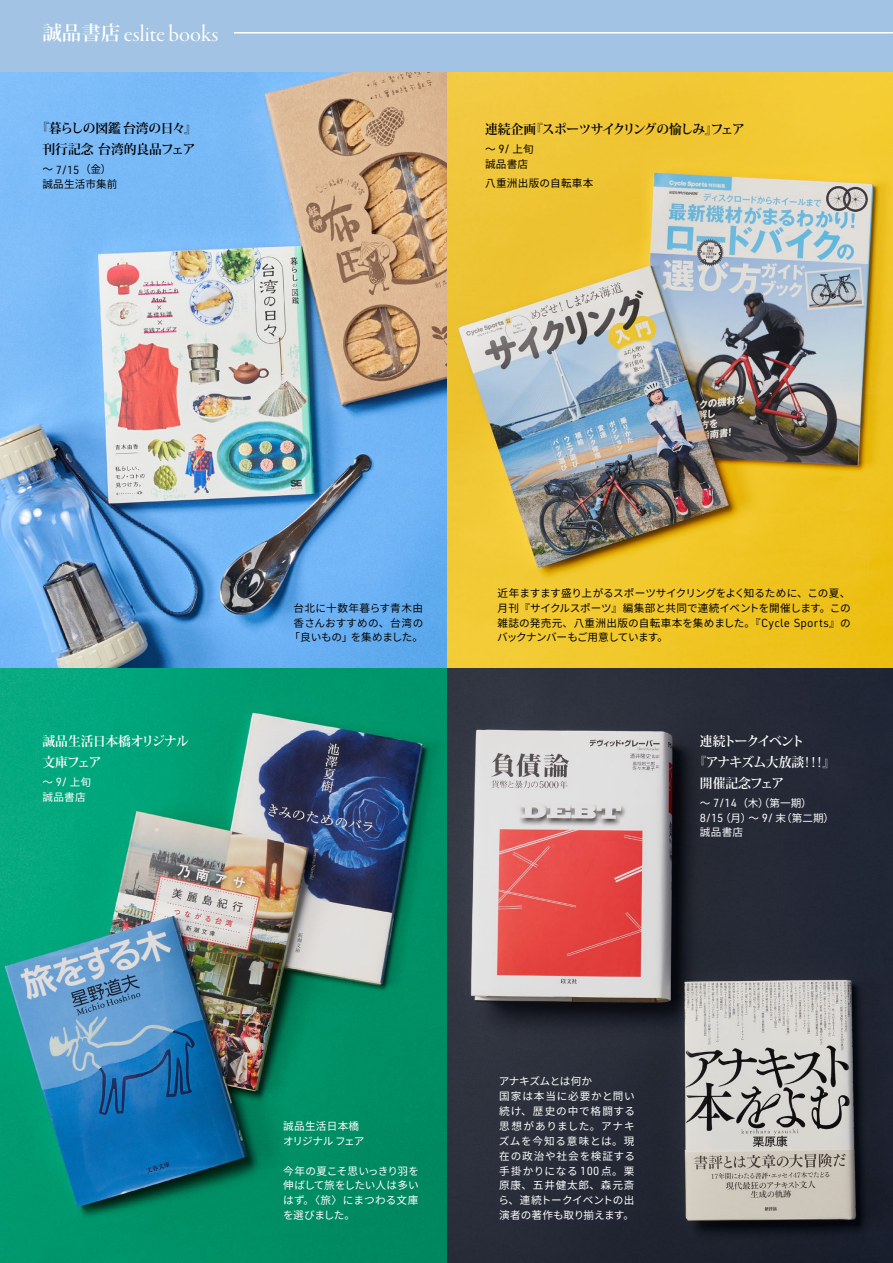
<style>
.page{position:relative;width:893px;height:1263px;background:#a2c3e3}
.page>*{position:absolute;margin:0;border:0;box-sizing:border-box;transform-origin:0 0}
.t1{font:24.3px "Garamond Premr Pro Disp";color:#fff}
.t2{font:700 13.2px/21px "Koz Min Pr 6 N";letter-spacing:-.03em;color:#fff}
.t3{font:700 13.2px/21px "Koz Min Pr 6 N";letter-spacing:-.005em;color:#000;text-align:center}
.t4{font:700 13.2px "Koz Min Pr 6 N";letter-spacing:-.065em;color:#000}
.t5{font:700 13.2px "Koz Min Pr 6 N";letter-spacing:-.105em;color:#fff}
.t6{font:10.65px/14.9px "Source Han Sans JP";letter-spacing:.01em;color:#000;text-align:justify}
.t7{font:10.65px/14.9px "Source Han Sans JP";letter-spacing:.06em;color:#fff}
.t8{font:10.65px/14.9px "Source Han Sans JP";letter-spacing:.025em;color:#fff}
.t9{font:10.65px/14.9px "Source Han Sans JP";letter-spacing:.01em;color:#050505;text-align:center}
.s1{font-family:"Koz Min Pr 6 N";font-weight:700;font-size:19.5px}
.s2{font-weight:500}
.s3{font-family:"URWDIN";font-size:11.55px}
</style>
<div class="page">
<img style="left:0;top:72px;width:893px;height:1191px">
<hr style="left:234px;top:32px;width:659px;height:2px;background:#fff">
<h1 class="t1" style="left:43px;top:20px;width:177px"><span class="s1">誠品書店</span> eslite books</h1>
<p class="t3" style="left:36px;top:118px;width:162px"><span class="s2">『</span>暮らしの図鑑台湾の日々<span class="s2">』</span>刊行記念 台湾的良品フェア</p>
<p class="t9" style="left:43px;top:162px;width:77px;text-align:left">～ <span class="s3">7/15</span>（金）誠品生活市集前</p>
<p class="t4" style="left:485px;top:122px;width:261px">連続企画<span class="s2">『</span>スポーツサイクリングの愉しみ<span class="s2">』</span>フェア</p>
<p class="t6" style="left:485px;top:142px;width:50px">～ <span class="s3">9/</span> 上旬誠品書店</p>
<p class="t6" style="left:485px;top:176px;width:110px">八重洲出版の自転車本</p>
<p class="t2" style="left:43px;top:731px;width:148px">誠品生活日本橋オリジナル文庫フェア</p>
<p class="t8" style="left:43px;top:774px;width:50px">～ <span class="s3">9/</span> 上旬誠品書店</p>
<p class="t9" style="left:289px;top:600px;width:135px">台北に十数年暮らす青木由香さんおすすめの、台湾の「良いもの」を集めました。</p>
<p class="t6" style="left:497px;top:586px;width:355px">近年ますます盛り上がるスポーツサイクリングをよく知るために、この夏、月刊『サイクルスポーツ』編集部と共同で連続イベントを開催します。この雑誌の発売元、八重洲出版の自転車本を集めました。『<span class="s3">Cycle Sports</span>』のバックナンバーもご用意しています。</p>
<p class="t5" style="left:700px;top:733px;width:106px">連続トークイベント</p>
<p class="t2" style="left:694px;top:752px;width:143px"><span class="s2">『</span>アナキズム大放談<span class="s2">！！！』</span></p>
<p class="t2" style="left:700px;top:773px;width:86px">開催記念フェア</p>
<p class="t8" style="left:700px;top:795px;width:136px">～ <span class="s3">7/14</span>（木）（第一期）<br><span class="s3">8/15</span>（月）～ <span class="s3">9/</span> 末（第二期）誠品書店</p>
<p class="t8" style="left:283px;top:1119px;width:83px">誠品生活日本橋オリジナルフェア</p>
<p class="t8" style="left:283px;top:1163px;width:138px;text-align:justify">今年の夏こそ思いっきり羽を伸ばして旅をしたい人は多いはず。〈旅〉にまつわる文庫を選びました。</p>
<p class="t7" style="left:498px;top:1074px;width:138px">アナキズムとは何か<br>国家は本当に必要かと問い続け、歴史の中で格闘する思想がありました。アナキズムを今知る意味とは。現在の政治や社会を検証する手掛かりになる <span class="s3">100</span>点。栗原康、五井健太郎、森元斎ら、連続トークイベントの出演者の著作も取り揃えます。</p>
</div>
